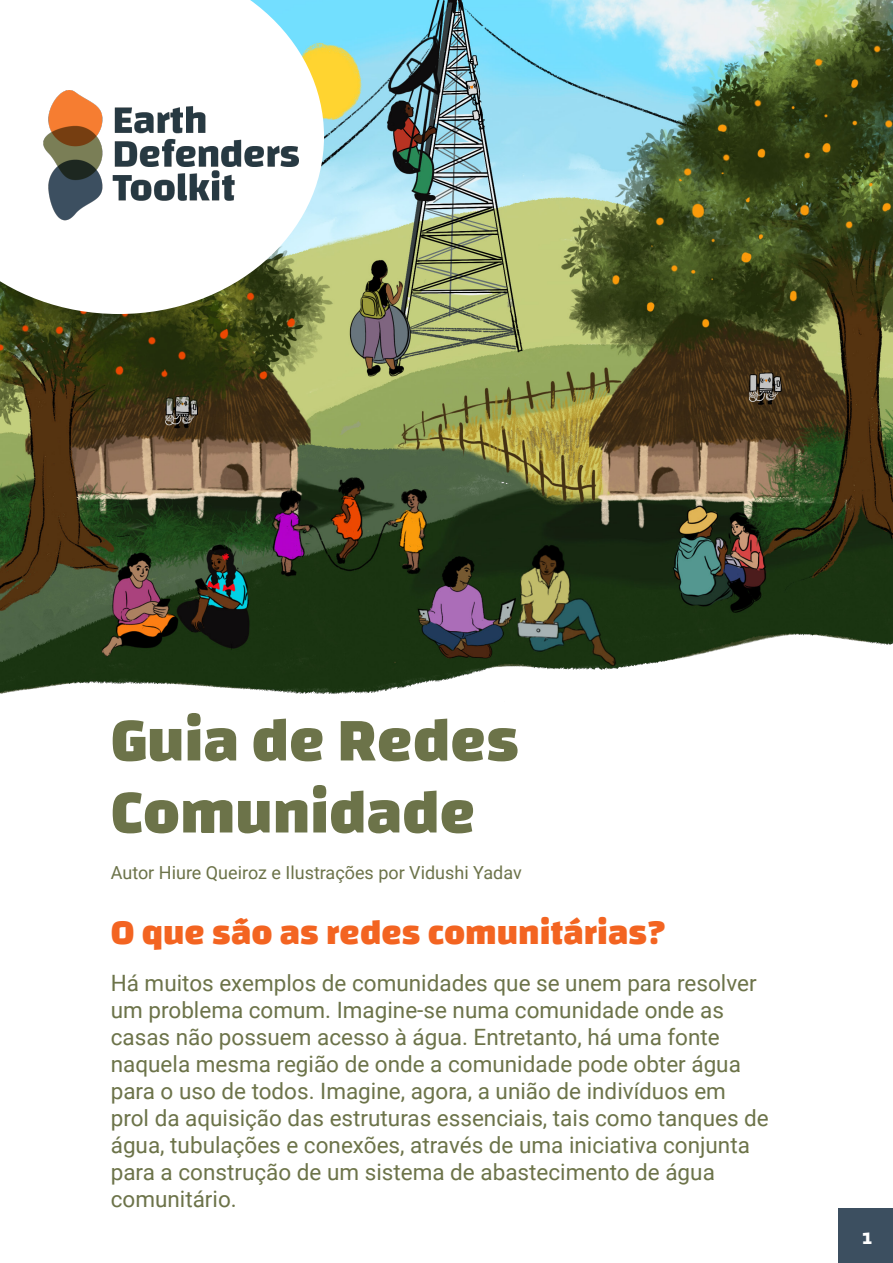
<style>
.page{position:relative;width:893px;height:1263px;background:#fff}
.page>*{position:absolute;margin:0;border:0;box-sizing:border-box;transform-origin:0 0}
.t1{font:63px/72px "Changa";color:#6c7349}
.t2{font:36px "Changa";color:#f36421}
.t3{font:22.5px/27px "Roboto";color:#6c7349}
.t4{font:18px "Roboto";color:#6c7349}
.t5{font:18px "Changa";color:#fff}
</style>
<div class="page">
<img style="left:0;top:0;width:893px;height:1263px">
<svg style="left:0;top:0;width:324px;height:314px"></svg>
<img style="left:43px;top:90px;width:257px;height:131px">
<div style="left:839px;top:1209px;width:54px;height:54px;background:#3c4f60"></div>
<p class="t1" style="left:111px;top:703px;width:410px">Guia de Redes<br>Comunidade</p>
<p class="t4" style="left:111px;top:860px;width:412px">Autor Hiure Queiroz e Ilustrações por Vidushi Yadav</p>
<p class="t2" style="left:111px;top:910px;width:557px">O que são as redes comunitárias?</p>
<p class="t3" style="left:111px;top:968px;width:660px">Há muitos exemplos de comunidades que se unem para resolver um problema comum. Imagine-se numa comunidade onde as casas não possuem acesso à água. Entretanto, há uma fonte naquela mesma região de onde a comunidade pode obter água para o uso de todos. Imagine, agora, a união de indivíduos em prol da aquisição das estruturas essenciais, tais como tanques de água, tubulações e conexões, através de uma iniciativa conjunta para a construção de um sistema de abastecimento de água comunitário.</p>
<p class="t5" style="left:863px;top:1227px;width:11px">1</p>
</div>
